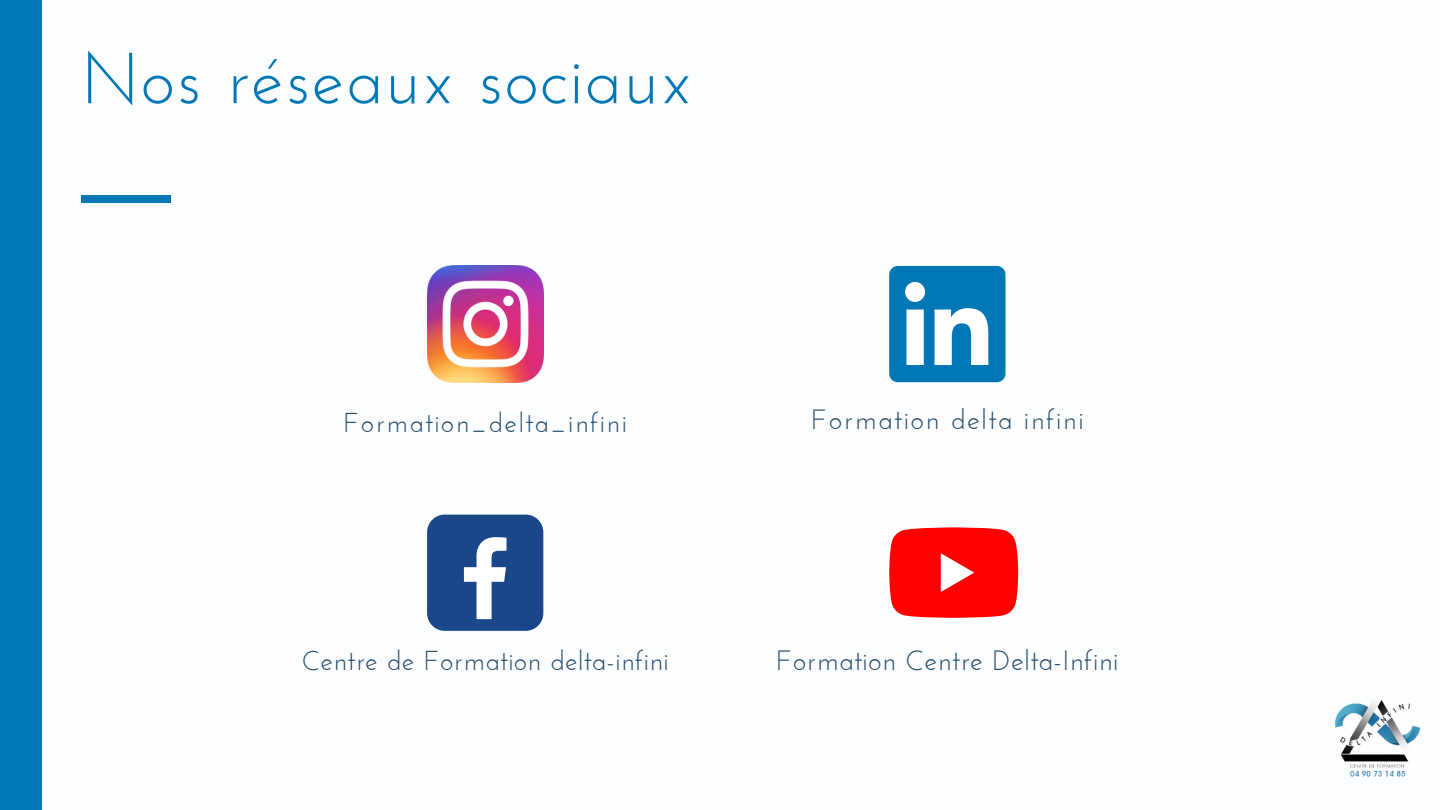
<style>
.page{position:relative;width:1440px;height:810px;background:#fbfdfe}
.page>*{position:absolute;margin:0;border:0;box-sizing:border-box;transform-origin:0 0}
.t1{font:72px "Josefin Sans";letter-spacing:.02em;color:#0177b5}
.t2{font:27.9px "Josefin Sans";letter-spacing:.02em;color:#204666}
.t3{font:27.9px "Josefin Sans";letter-spacing:.06em;color:#204666}
.t4{font:27.4px "Josefin Sans";letter-spacing:.02em;color:#204666}
.t5{font:27.3px "Josefin Sans";letter-spacing:.06em;color:#204666}
</style>
<div class="page">
<div style="left:0;top:0;width:42px;height:810px;background:#0177b5"></div>
<div style="left:81px;top:195px;width:90px;height:8px;background:#0177b5"></div>
<img style="left:427px;top:266px;width:116px;height:116px">
<div style="left:427px;top:515px;width:116px;height:116px;background:#1a4789;border-radius:18px"></div>
<svg style="left:464px;top:537px;width:43px;height:82px"></svg>
<div style="left:889px;top:266px;width:116px;height:116px;background:#0177b5;border-radius:8px"></div>
<svg style="left:905px;top:282px;width:83px;height:83px"></svg>
<svg style="left:889px;top:527px;width:129px;height:91px;background:#fe1e1f"></svg>
<img style="left:1335px;top:700px;width:86px;height:77px">
<h1 class="t1" style="left:81px;top:49px;width:612px">Nos réseaux sociaux</h1>
<p class="t5" style="left:344px;top:411px;width:285px">Formation_delta_infini</p>
<p class="t3" style="left:811px;top:408px;width:274px">Formation delta infini</p>
<p class="t4" style="left:302px;top:649px;width:368px">Centre de Formation delta-infini</p>
<p class="t2" style="left:776px;top:650px;width:344px">Formation Centre Delta-Infini</p>
</div>
